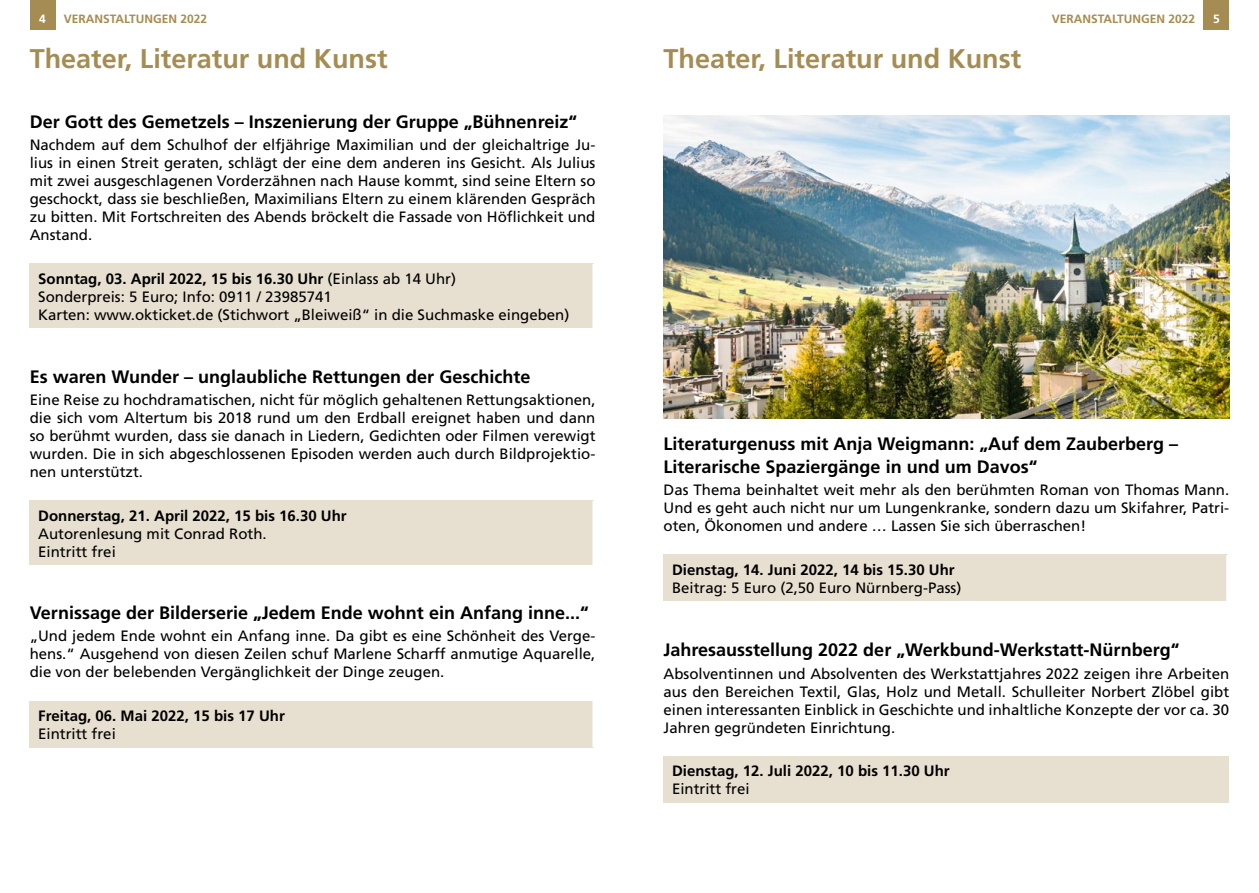
<style>
.page{position:relative;width:1259px;height:893px;background:#fff}
.page>*{position:absolute;margin:0;border:0;box-sizing:border-box;transform-origin:0 0}
.t1{font:700 27px "Frutiger";color:#a58c52}
.t2{font:700 18px/22.5px "Frutiger";color:#000}
.t3{font:15px/18px "Frutiger";color:#000;text-align:justify}
.t4{font:700 15px "Frutiger";color:#000}
.t5{font:700 12px "Frutiger";color:#a58c52}
.t6{font:700 12px "Frutiger";color:#fff}
.s1{font-weight:700}
</style>
<div class="page">
<div style="left:30px;top:264px;width:564px;height:64px;background:#e7dfd0"></div>
<hr style="left:592px;top:264px;width:3px;height:64px;background:#fff">
<div style="left:30px;top:501px;width:564px;height:64px;background:#e7dfd0"></div>
<hr style="left:592px;top:501px;width:3px;height:64px;background:#fff">
<div style="left:30px;top:701px;width:564px;height:46px;background:#e7dfd0"></div>
<hr style="left:592px;top:701px;width:3px;height:46px;background:#fff">
<div style="left:663px;top:555px;width:564px;height:46px;background:#e7dfd0"></div>
<hr style="left:1226px;top:555px;width:3px;height:46px;background:#fff">
<div style="left:663px;top:757px;width:566px;height:46px;background:#e7dfd0"></div>
<div style="left:30px;top:0;width:25px;height:30px;background:#a58c52"></div>
<div style="left:1203px;top:0;width:26px;height:30px;background:#a58c52"></div>
<img style="left:663px;top:115px;width:566px;height:303px">
<p class="t6" style="left:39px;top:11px;width:8px">4</p>
<p class="t5" style="left:64px;top:11px;width:145px">VERANSTALTUNGEN 2022</p>
<p class="t5" style="left:1052px;top:11px;width:145px">VERANSTALTUNGEN 2022</p>
<p class="t6" style="left:1213px;top:11px;width:8px">5</p>
<h1 class="t1" style="left:30px;top:42px;width:359px">Theater, Literatur und Kunst</h1>
<p class="t2" style="left:30px;top:110px;width:549px">Der Gott des Gemetzels – Inszenierung der Gruppe „Bühnenreiz“</p>
<p class="t3" style="left:30px;top:136px;width:567px">Nachdem auf dem Schulhof der elfjährige Maximilian und der gleichaltrige Ju&shy;lius in einen Streit geraten, schlägt der eine dem anderen ins Gesicht. Als Julius mit zwei ausgeschlagenen Vorderzähnen nach Hause kommt, sind seine Eltern so geschockt, dass sie beschließen, Maximilians Eltern zu einem klärenden Gespräch zu bitten. Mit Fortschreiten des Abends bröckelt die Fassade von Höflichkeit und Anstand.</p>
<p class="t3" style="left:38px;top:269px;width:532px;text-align:left"><span class="s1">Sonntag, 03. April 2022, 15 bis 16.30 Uhr</span> (Einlass ab 14 Uhr)<br>Sonderpreis: 5 Euro; Info: 0911 / 23985741<br>Karten: www.okticket.de (Stichwort „Bleiweiß“ in die Suchmaske eingeben)</p>
<p class="t2" style="left:30px;top:365px;width:502px">Es waren Wunder – unglaubliche Rettungen der Geschichte</p>
<p class="t3" style="left:30px;top:391px;width:567px">Eine Reise zu hochdramatischen, nicht für möglich gehaltenen Rettungsaktionen, die sich vom Altertum bis 2018 rund um den Erdball ereignet haben und dann so berühmt wurden, dass sie danach in Liedern, Gedichten oder Filmen verewigt wurden. Die in sich abgeschlossenen Episoden werden auch durch Bildprojektio&shy;nen unterstützt.</p>
<p class="t4" style="left:38px;top:506px;width:310px">Donnerstag, 21. April 2022, 15 bis 16.30 Uhr</p>
<p class="t3" style="left:38px;top:524px;width:230px">Autorenlesung mit Conrad Roth.<br>Eintritt frei</p>
<p class="t2" style="left:30px;top:601px;width:560px">Vernissage der Bilderserie „Jedem Ende wohnt ein Anfang inne...“</p>
<p class="t3" style="left:30px;top:627px;width:567px">„Und jedem Ende wohnt ein Anfang inne. Da gibt es eine Schönheit des Verge&shy;hens.“ Ausgehend von diesen Zeilen schuf Marlene Scharff anmutige Aquarelle, die von der belebenden Vergänglichkeit der Dinge zeugen.</p>
<p class="t4" style="left:38px;top:707px;width:248px">Freitag, 06. Mai 2022, 15 bis 17 Uhr</p>
<p class="t3" style="left:38px;top:725px;width:79px">Eintritt frei</p>
<h1 class="t1" style="left:663px;top:42px;width:359px">Theater, Literatur und Kunst</h1>
<p class="t2" style="left:663px;top:433px;width:516px">Literaturgenuss mit Anja Weigmann: „Auf dem Zauberberg –<br>Literarische Spaziergänge in und um Davos“</p>
<p class="t3" style="left:663px;top:481px;width:567px">Das Thema beinhaltet weit mehr als den berühmten Roman von Thomas Mann.<br>Und es geht auch nicht nur um Lungenkranke, sondern dazu um Skifahrer, Patri&shy;oten, Ökonomen und andere … Lassen Sie sich überraschen!</p>
<p class="t4" style="left:672px;top:560px;width:284px">Dienstag, 14. Juni 2022, 14 bis 15.30 Uhr</p>
<p class="t3" style="left:672px;top:578px;width:291px">Beitrag: 5 Euro (2,50 Euro Nürnberg-Pass)</p>
<p class="t2" style="left:663px;top:639px;width:517px">Jahresausstellung 2022 der „Werkbund-Werkstatt-Nürnberg“</p>
<p class="t3" style="left:663px;top:664px;width:567px">Absolventinnen und Absolventen des Werkstattjahres 2022 zeigen ihre Arbeiten aus den Bereichen Textil, Glas, Holz und Metall. Schulleiter Norbert Zlöbel gibt einen interessanten Einblick in Geschichte und inhaltliche Konzepte der vor ca. 30<br>Jahren gegründeten Einrichtung.</p>
<p class="t4" style="left:672px;top:762px;width:279px">Dienstag, 12. Juli 2022, 10 bis 11.30 Uhr</p>
<p class="t3" style="left:672px;top:780px;width:79px">Eintritt frei</p>
</div>
